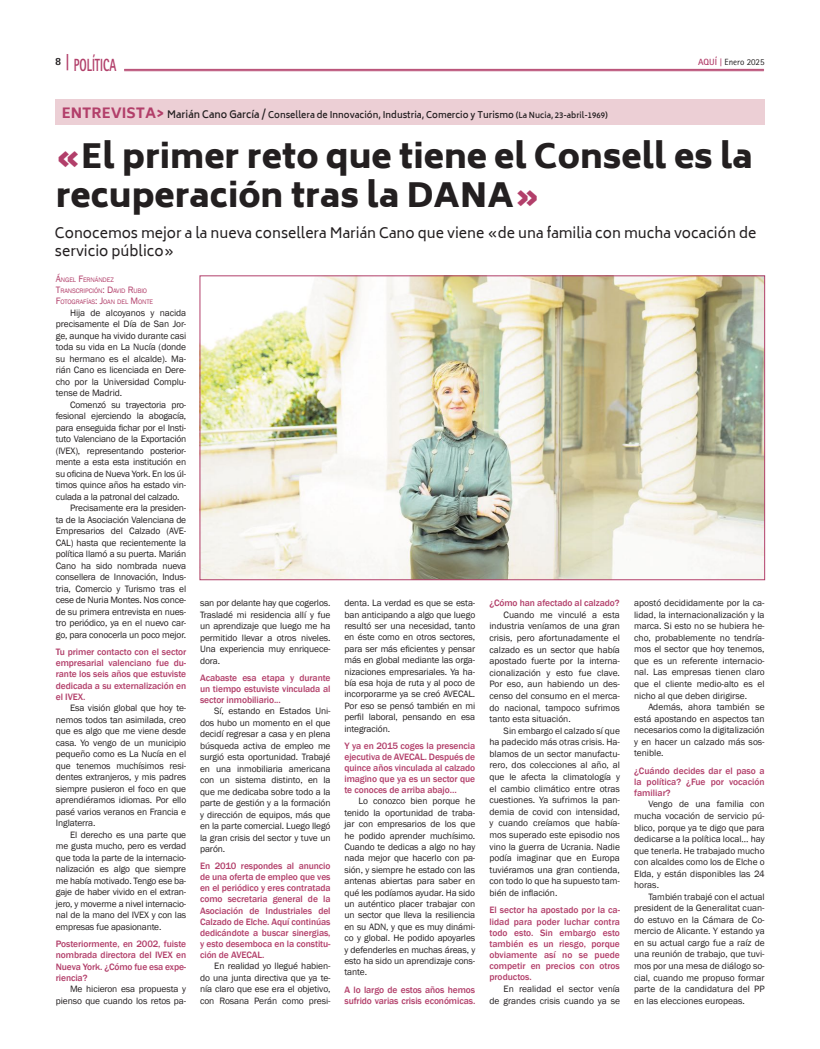
<style>
.page{position:relative;width:820px;height:1049px;background:#fff}
.page>*{position:absolute;margin:0;border:0;box-sizing:border-box;transform-origin:0 0}
.t1{font:900 33px/39.6px "Biryani";color:#231f20}
.t2{font:800 17.6px "Rotis Sans Serif Std";color:#b23f6a;scale:.64 1}
.t3{font:14px/18px "Biryani";color:#231f20}
.t4{font:800 11px "Rotis Sans Serif Std";color:#231f20}
.t5{font:9.5px/11.5px "Franklin Gothic";letter-spacing:-.01em;color:#231f20;text-align:justify}
.t6{font:500 9.5px/11.1px "Franklin Gothic";letter-spacing:-.01em;color:#b23f6a;text-align:justify}
.t7{font:600 9px "Biryani";color:#231f20}
.t8{font:9px "Rotis Sans Serif Std";color:#231f20}
.t9{font:6.7px/11.1px "Franklin Gothic";letter-spacing:-.015em;color:#b23f6a}
.s1{font-size:18.2px}
.s2{font-weight:700;color:#b23f6a}
.s3{font-family:"Rotis Serif Std";font-weight:700;color:#b23f6a}
.s4{font-weight:800;font-size:14px;color:#b23f6a}
.s5{font-size:10px}
.s6{font-size:8px}
.s7{color:#b23f6a}
.s8{font-size:9.5px}
</style>
<div class="page">
<img style="left:201px;top:277px;width:561px;height:301px">
<div style="left:199px;top:275px;width:565px;height:305px;border:1px solid #b23f6a"></div>
<hr style="left:124px;top:69px;width:639px;height:1px;background:#b23f6a">
<hr style="left:124px;top:71px;width:639px;height:1px;background:#b23f6a">
<div style="left:55px;top:99px;width:709px;height:26px;background:#eccfd5"></div>
<h2 class="t2" style="left:66px;top:54px;width:81px"><span class="s1">|</span> POLÍTICA</h2>
<p class="t4" style="left:55px;top:54px;width:8px">8</p>
<p class="t8" style="left:697px;top:57px;width:68px"><span class="s2">AQUÍ</span> <span class="s3">|</span> Enero 2025</p>
<p class="t7" style="left:62px;top:109px;width:547px"><span class="s4">ENTREVISTA&gt;</span> <span class="s5">Marián Cano García /</span> Consellera de Innovación, Industria, Comercio y Turismo <span class="s6">(La Nucia, 23-abril-1969)</span></p>
<h1 class="t1" style="left:56px;top:137px;width:698px"><span class="s7">«</span>El primer reto que tiene el Consell es la recuperación tras la DANA<span class="s7">»</span></h1>
<h3 class="t3" style="left:55px;top:224px;width:702px">Conocemos mejor a la nueva consellera Marián Cano que viene «de una familia con mucha vocación de servicio público»</h3>
<p class="t9" style="left:56px;top:274px;width:99px"><span class="s8">Á</span>NGEL <span class="s8">F</span>ERNÁNDEZ<br><span class="s8">T</span>RANSCRIPCIÓN<span class="s8">: D</span>AVID <span class="s8">R</span> UBIO<br><span class="s8">F</span>OTOGRAFÍAS<span class="s8">: J</span>OAN DEL <span class="s8">M</span>ONTE</p>
<p class="t5" style="left:56px;top:307px;width:132px;text-indent:14px">Hija de alcoyanos y nacida precisamente el Día de San Jor&shy;ge, aunque ha vivido durante casi toda su vida en La Nucía (donde su hermano es el alcalde). Ma&shy;rián Cano es licenciada en Dere&shy;cho por la Universidad Complu&shy;tense de Madrid.</p>
<p class="t5" style="left:70px;top:399px;width:118px">Comenzó su trayectoria pro-</p>
<p class="t5" style="left:56px;top:410px;width:132px">fesional ejerciendo la abogacía,</p>
<p class="t5" style="left:56px;top:422px;width:132px">para enseguida fichar por el Insti-</p>
<p class="t5" style="left:56px;top:433px;width:132px">tuto Valenciano de la Exportación</p>
<p class="t5" style="left:56px;top:445px;width:132px">(IVEX), representando posterior-</p>
<p class="t5" style="left:56px;top:456px;width:132px">mente a esta esta institución en</p>
<p class="t5" style="left:56px;top:468px;width:132px">su oficina de Nueva York. En los úl-</p>
<p class="t5" style="left:56px;top:479px;width:132px">timos quince años ha estado vin-</p>
<p class="t5" style="left:56px;top:491px;width:125px">culada a la patronal del calzado.</p>
<p class="t5" style="left:70px;top:502px;width:118px">Precisamente era la presiden-</p>
<p class="t5" style="left:56px;top:514px;width:132px">ta de la Asociación Valenciana de</p>
<p class="t5" style="left:56px;top:525px;width:132px">Empresarios del Calzado (AVE-</p>
<p class="t5" style="left:56px;top:537px;width:132px">CAL) hasta que recientemente la</p>
<p class="t5" style="left:56px;top:548px;width:132px">política llamó a su puerta. Marián</p>
<p class="t5" style="left:56px;top:560px;width:132px">Cano ha sido nombrada nueva</p>
<p class="t5" style="left:56px;top:571px;width:132px">consellera de Innovación, Indus-</p>
<p class="t5" style="left:56px;top:583px;width:132px">tria, Comercio y Turismo tras el</p>
<p class="t5" style="left:56px;top:594px;width:132px">cese de Nuria Montes. Nos conce-</p>
<p class="t5" style="left:56px;top:606px;width:132px">de su primera entrevista en nues-</p>
<p class="t5" style="left:56px;top:617px;width:132px">tro periódico, ya en el nuevo car-</p>
<p class="t5" style="left:56px;top:629px;width:132px">go, para conocerla un poco mejor.</p>
<p class="t6" style="left:56px;top:646px;width:132px">Tu primer contacto con el sector empresarial valenciano fue du&shy;rante los seis años que estuviste dedicada a su externalización en el IVEX.</p>
<p class="t5" style="left:56px;top:702px;width:132px;text-indent:14px">Esa visión global que hoy te&shy;nemos todos tan asimilada, creo que es algo que me viene desde casa. Yo vengo de un municipio pequeño como es La Nucía en el que tenemos muchísimos resi&shy;dentes extranjeros, y mis padres siempre pusieron el foco en que aprendiéramos idiomas. Por ello pasé varios veranos en Francia e Inglaterra.</p>
<p class="t5" style="left:56px;top:829px;width:132px;text-indent:14px">El derecho es una parte que me gusta mucho, pero es verdad que toda la parte de la internacio&shy;nalización es algo que siempre me había motivado. Tengo ese ba&shy;gaje de haber vivido en el extran&shy;jero, y moverme a nivel internacio&shy;nal de la mano del IVEX y con las empresas fue apasionante.</p>
<p class="t6" style="left:56px;top:938px;width:132px">Posteriormente, en 2002, fuiste nombrada directora del IVEX en Nueva York. ¿Cómo fue esa expe&shy;riencia?</p>
<p class="t5" style="left:56px;top:983px;width:132px;text-align:right">Me hicieron esa propuesta y pienso que cuando los retos pa-</p>
<p class="t5" style="left:200px;top:597px;width:132px">san por delante hay que cogerlos.<br>Trasladé mi residencia allí y fue un aprendizaje que luego me ha permitido llevar a otros niveles.<br>Una experiencia muy enriquece&shy;dora.</p>
<p class="t6" style="left:200px;top:672px;width:132px">Acabaste esa etapa y durante un tiempo estuviste vinculada al sector inmobiliario...</p>
<p class="t5" style="left:200px;top:706px;width:132px;text-indent:14px">Sí, estando en Estados Uni&shy;dos hubo un momento en el que decidí regresar a casa y en plena búsqueda activa de empleo me surgió esta oportunidad. Trabajé en una inmobiliaria americana con un sistema distinto, en la que me dedicaba sobre todo a la parte de gestión y a la formación y dirección de equipos, más que en la parte comercial. Luego llegó la gran crisis del sector y tuve un parón.</p>
<p class="t6" style="left:200px;top:861px;width:132px">En 2010 respondes al anuncio de una oferta de empleo que ves en el periódico y eres contratada como secretaria general de la Asociación de Industriales del Calzado de Elche. Aquí continúas dedicándote a buscar sinergias, y esto desemboca en la constitu&shy;ción de AVECAL.</p>
<p class="t5" style="left:200px;top:960px;width:132px;text-indent:14px">En realidad yo llegué habien&shy;do una junta directiva que ya te&shy;nía claro que ese era el objetivo, con Rosana Perán como presi-</p>
<p class="t5" style="left:344px;top:597px;width:132px">denta. La verdad es que se esta&shy;ban anticipando a algo que luego resultó ser una necesidad, tanto en éste como en otros sectores, para ser más eficientes y pensar más en global mediante las orga&shy;nizaciones empresariales. Ya ha&shy;bía esa hoja de ruta y al poco de incorporarme ya se creó AVECAL.<br>Por eso se pensó también en mi perfil laboral, pensando en esa integración.</p>
<p class="t6" style="left:344px;top:740px;width:132px">Y ya en 2015 coges la presencia ejecutiva de AVECAL. Después de quince años vinculada al calzado imagino que ya es un sector que te conoces de arriba abajo…</p>
<p class="t5" style="left:344px;top:796px;width:132px;text-indent:14px">Lo conozco bien porque he tenido la oportunidad de traba&shy;jar con empresarios de los que he podido aprender muchísimo.<br>Cuando te dedicas a algo no hay nada mejor que hacerlo con pa&shy;sión, y siempre he estado con las antenas abiertas para saber en qué les podíamos ayudar. Ha sido un auténtico placer trabajar con un sector que lleva la resiliencia en su ADN, y que es muy dinámi&shy;co y global. He podido apoyarles y defenderles en muchas áreas, y esto ha sido un aprendizaje cons&shy;tante.</p>
<p class="t6" style="left:344px;top:984px;width:132px">A lo largo de estos años hemos sufrido varias crisis económicas.</p>
<p class="t6" style="left:489px;top:598px;width:131px">¿Cómo han afectado al calzado?</p>
<p class="t5" style="left:489px;top:609px;width:132px;text-indent:14px">Cuando me vinculé a esta industria veníamos de una gran crisis, pero afortunadamente el calzado es un sector que había apostado fuerte por la interna&shy;cionalización y esto fue clave.<br>Por eso, aun habiendo un des&shy;censo del consumo en el merca&shy;do nacional, tampoco sufrimos tanto esta situación.</p>
<p class="t5" style="left:489px;top:725px;width:132px;text-indent:14px">Sin embargo el calzado sí que ha padecido más otras crisis. Ha&shy;blamos de un sector manufactu&shy;rero, dos colecciones al año, al que le afecta la climatología y el cambio climático entre otras cuestiones. Ya sufrimos la pan&shy;demia de covid con intensidad, y cuando creíamos que había&shy;mos superado este episodio nos vino la guerra de Ucrania. Nadie podía imaginar que en Europa tuviéramos una gran contienda, con todo lo que ha supuesto tam&shy;bién de inflación.</p>
<p class="t6" style="left:489px;top:905px;width:132px">El sector ha apostado por la ca&shy;lidad para poder luchar contra todo esto. Sin embargo esto también es un riesgo, porque obviamente así no se puede competir en precios con otros productos.</p>
<p class="t5" style="left:489px;top:983px;width:132px;text-align:right">En realidad el sector venía<br>de grandes crisis cuando ya se</p>
<p class="t5" style="left:634px;top:597px;width:132px">apostó decididamente por la ca&shy;lidad, la internacionalización y la marca. Si esto no se hubiera he&shy;cho, probablemente no tendría&shy;mos el sector que hoy tenemos, que es un referente internacio&shy;nal. Las empresas tienen claro que el cliente medio-alto es el nicho al que deben dirigirse.</p>
<p class="t5" style="left:634px;top:701px;width:132px;text-indent:14px">Además, ahora también se está apostando en aspectos tan necesarios como la digitalización y en hacer un calzado más sos&shy;tenible.</p>
<p class="t6" style="left:634px;top:765px;width:132px">¿Cuándo decides dar el paso a la política? ¿Fue por vocación familiar?</p>
<p class="t5" style="left:634px;top:799px;width:132px;text-indent:14px">Vengo de una familia con mucha vocación de servicio pú&shy;blico, porque ya te digo que para dedicarse a la política local… hay que tenerla. He trabajado mucho con alcaldes como los de Elche o Elda, y están disponibles las 24 horas.</p>
<p class="t5" style="left:634px;top:891px;width:132px;text-indent:14px">También trabajé con el actual president de la Generalitat cuan&shy;do estuvo en la Cámara de Co&shy;mercio de Alicante. Y estando ya en su actual cargo fue a raíz de una reunión de trabajo, que tuvi&shy;mos por una mesa de diálogo so&shy;cial, cuando me propuso formar parte de la candidatura del PP en las elecciones europeas.</p>
</div>
